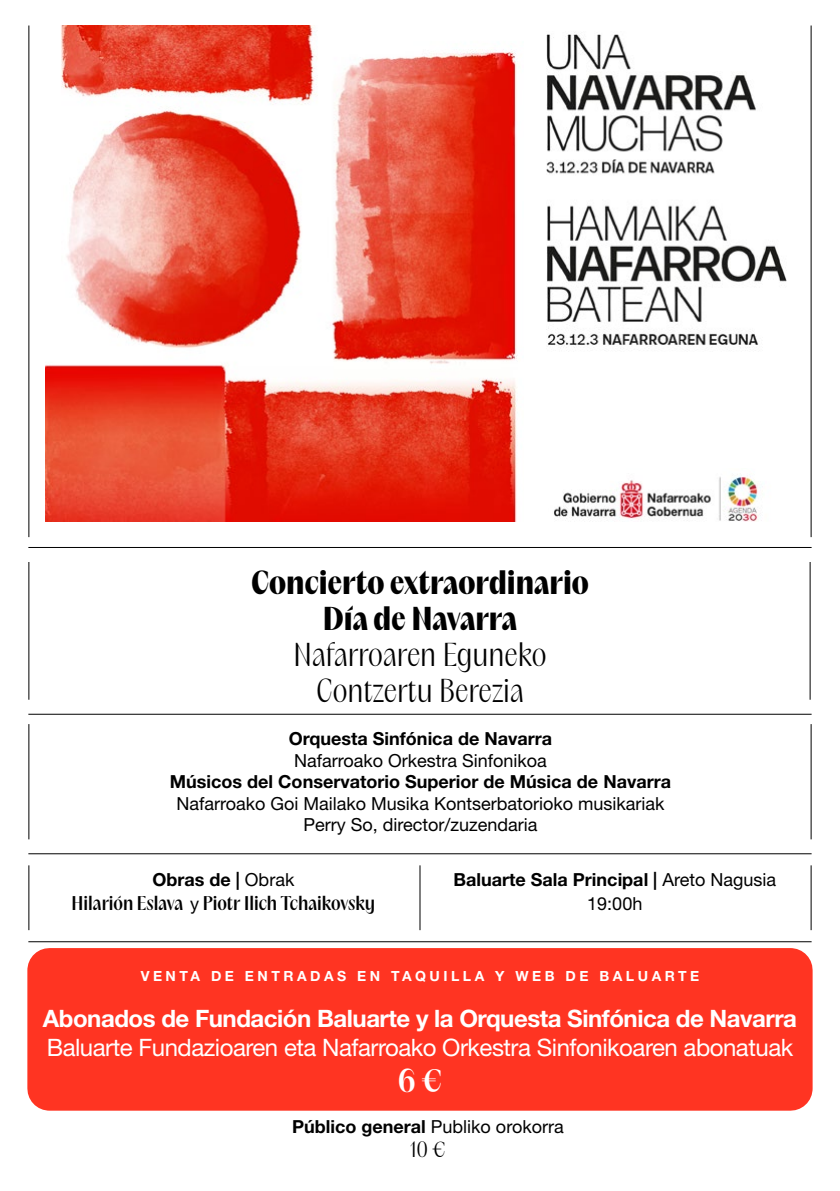
<style>
.page{position:relative;width:840px;height:1191px;background:#fff}
.page>*{position:absolute;margin:0;border:0;box-sizing:border-box;transform-origin:0 0}
.t1{font:900 30px/36px "PP Acma";color:#000;text-align:center}
.t2{font:300 30px/36px "PP Acma";letter-spacing:-.005em;color:#000;text-align:center}
.t3{font:600 30px "PP Acma";color:#fff}
.t4{font:24px "Helvetica Neue LT Std";letter-spacing:-.02em;color:#fff}
.t5{font:700 24px "Helvetica Neue LT Std";letter-spacing:-.02em;color:#fff}
.t6{font:300 20px "PP Acma";color:#000}
.t7{font:18px/21.6px "Helvetica Neue LT Std";color:#000;text-align:center}
.t8{font:700 18px/24px "Helvetica Neue LT Std";color:#000;text-align:center}
.t9{font:600 18px "PP Acma";color:#000}
.t10{font:700 14px "Helvetica Neue LT Std";letter-spacing:.25em;color:#fff}
.s1{font-weight:400}
.s2{font-family:"Helvetica Neue LT Std";font-weight:400}
.s3{font-weight:700}
</style>
<div class="page">
<div style="left:49px;top:970px;width:741px;height:118px;background:#ff3422"></div>
<div style="left:27px;top:948px;width:785px;height:162px;border:44px solid #ff3422"></div>
<hr style="left:28px;top:853px;width:783px;height:1px;background:#000">
<hr style="left:28px;top:941px;width:783px;height:1px;background:#000">
<hr style="left:419px;top:865px;width:1px;height:65px;background:#000">
<hr style="left:28px;top:713px;width:783px;height:1px;background:#000">
<hr style="left:28px;top:547px;width:783px;height:1px;background:#000">
<hr style="left:810px;top:865px;width:1px;height:65px;background:#000">
<hr style="left:810px;top:724px;width:1px;height:115px;background:#000">
<hr style="left:810px;top:26px;width:1px;height:511px;background:#000">
<hr style="left:28px;top:865px;width:1px;height:65px;background:#000">
<hr style="left:28px;top:724px;width:1px;height:115px;background:#000">
<hr style="left:28px;top:562px;width:1px;height:137px;background:#000">
<hr style="left:809px;top:562px;width:1px;height:137px;background:#000">
<hr style="left:28px;top:26px;width:1px;height:511px;background:#000">
<img style="left:45px;top:26px;width:472px;height:495px">
<img style="left:546px;top:32px;width:241px;height:316px">
<img style="left:554px;top:475px;width:208px;height:46px">
<h1 class="t1" style="left:251px;top:563px;width:339px">Concierto extraordinario<br>Día de Navarra</h1>
<h1 class="t2" style="left:293px;top:635px;width:255px">Nafarroaren Eguneko<br>Contzertu Berezia</h1>
<p class="t8" style="left:289px;top:726px;width:265px">Orquesta Sinfónica de Navarra</p>
<p class="t7" style="left:294px;top:749px;width:254px">Nafarroako Orkestra Sinfonikoa</p>
<p class="t8" style="left:170px;top:769px;width:502px">Músicos del Conservatorio Superior de Música de Navarra</p>
<p class="t7" style="left:176px;top:792px;width:489px">Nafarroako Goi Mailako Musika Kontserbatorioko musikariak<br>Perry So, director/zuzendaria</p>
<p class="t8" style="left:453px;top:867px;width:324px">Baluarte Sala Principal | <span class="s1">Areto Nagusia<br>19:00h</span></p>
<p class="t8" style="left:152px;top:867px;width:143px">Obras de | <span class="s1">Obrak</span></p>
<p class="t9" style="left:72px;top:890px;width:305px">Hilarión Eslava <span class="s2">y</span> Piotr Ilich Tchaikovsky</p>
<p class="t10" style="left:141px;top:967px;width:559px">VENTA DE ENTRADAS EN TAQUILLA Y WEB DE BALUARTE</p>
<h2 class="t5" style="left:43px;top:1003px;width:755px">Abonados de Fundación Baluarte y la Orquesta Sinfónica de Navarra</h2>
<h2 class="t4" style="left:47px;top:1033px;width:747px">Baluarte Fundazioaren eta Nafarroako Orkestra Sinfonikoaren abonatuak</h2>
<h1 class="t3" style="left:397px;top:1059px;width:46px">6 €</h1>
<p class="t7" style="left:292px;top:1116px;width:273px"><span class="s3">Público general</span> Publiko orokorra</p>
<p class="t6" style="left:410px;top:1135px;width:37px">10 €</p>
</div>
